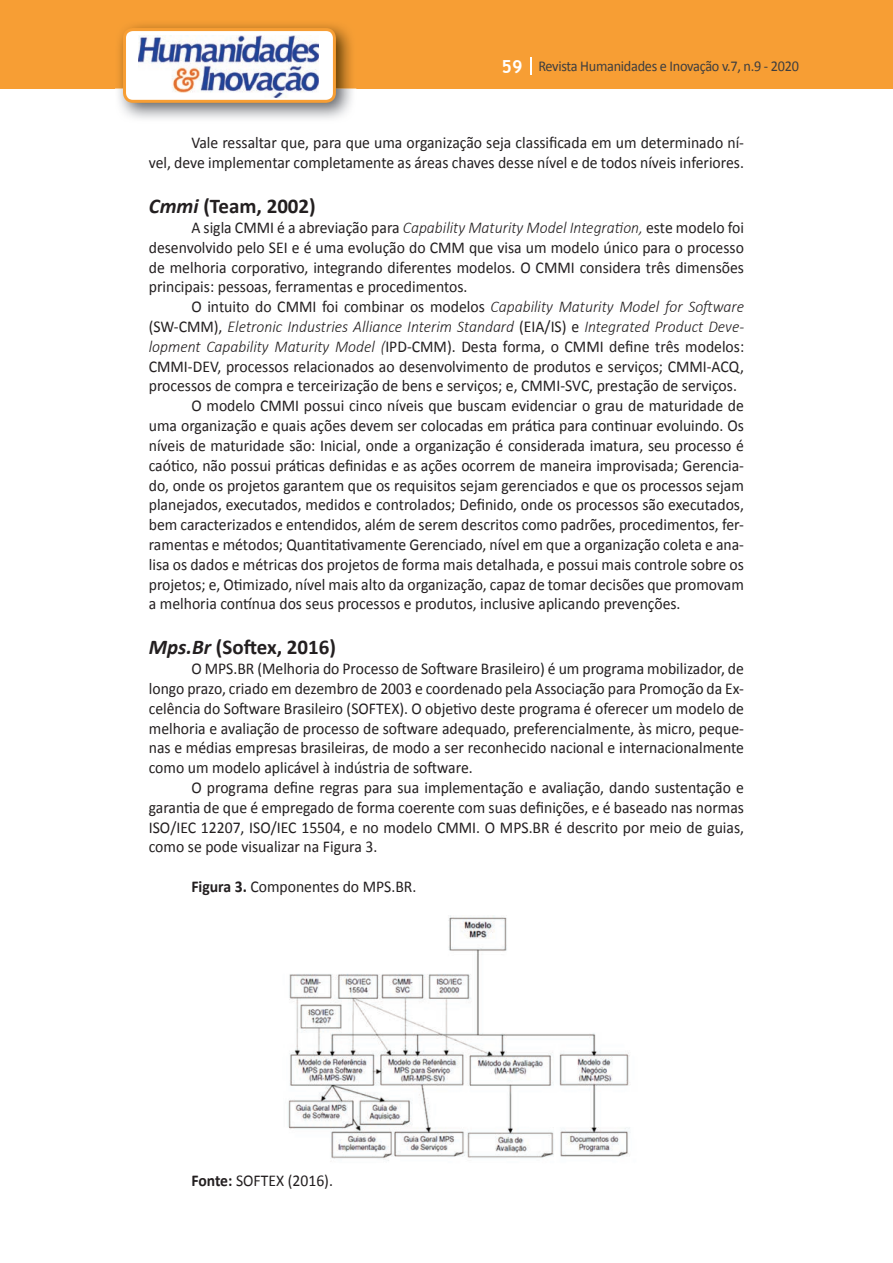
<style>
.page{position:relative;width:893px;height:1263px;background:#fff}
.page>*{position:absolute;margin:0;border:0;box-sizing:border-box;transform-origin:0 0}
.t1{font:700 21px "Calibri";color:#231f20}
.t2{font:16.5px/19.8px "Calibri";color:#231f20;text-align:justify;scale:.95 1}
.t3{font:italic 300 16.5px "Calibri";color:#231f20;scale:.95 1}
.t4{font:15px "Calibri";letter-spacing:-.02em;color:#3e3e3f;scale:.95 1}
.s1{font-family:"Trebuchet MS";font-weight:700;font-size:18px;color:#fff}
.s2{font-style:italic}
.s3{font-weight:300;font-style:italic}
.s4{font-weight:400;font-style:normal}
.s5{font-weight:700}
</style>
<div class="page">
<div style="left:0;top:0;width:893px;height:88px;background:#f79e34"></div>
<svg style="left:530px;top:57px;width:2px;height:18px"></svg>
<img style="left:115px;top:24px;width:241px;height:95px">
<svg style="left:123px;top:28px;width:213px;height:75px"></svg>
<img style="left:288px;top:915px;width:342px;height:246px">
<p class="t4" style="left:501px;top:57px;width:315px"><span class="s1">59</span> Revista Humanidades e Inovação v.7, n.9 - 2020</p>
<p class="t2" style="left:149px;top:133px;width:628px;text-align:right">Vale ressaltar que, para que uma organização seja classificada em um determinado ní-<br>vel, deve implementar completamente as áreas chaves desse nível e de todos níveis inferiores.</p>
<p class="t1" style="left:149px;top:193px;width:168px"><span class="s2">Cmmi</span> (Team, 2002)</p>
<p class="t2" style="left:149px;top:218px;width:628px;text-indent:43px">A sigla CMMI é a abreviação para <span class="s3">Capability Maturity Model Integration,</span> este modelo foi desenvolvido pelo SEI e é uma evolução do CMM que visa um modelo único para o processo de melhoria corporativo, integrando diferentes modelos. O CMMI considera três dimensões principais: pessoas, ferramentas e procedimentos.</p>
<p class="t2" style="left:191px;top:297px;width:583px">O intuito do CMMI foi combinar os modelos <span class="s3">Capability Maturity Model for Software</span></p>
<p class="t3" style="left:149px;top:316px;width:628px"><span class="s4">(SW-CMM),</span> Eletronic Industries Alliance Interim Standard <span class="s4">(EIA/IS) e</span> Integrated Product Deve-</p>
<p class="t2" style="left:149px;top:337px;width:628px"><span class="s3">lopment Capability Maturity Model (</span>IPD-CMM). Desta forma, o CMMI define três modelos:</p>
<p class="t2" style="left:149px;top:356px;width:628px">CMMI-DEV, processos relacionados ao desenvolvimento de produtos e serviços; CMMI-ACQ,</p>
<p class="t2" style="left:149px;top:376px;width:621px">processos de compra e terceirização de bens e serviços; e, CMMI-SVC, prestação de serviços.</p>
<p class="t2" style="left:191px;top:396px;width:583px">O modelo CMMI possui cinco níveis que buscam evidenciar o grau de maturidade de</p>
<p class="t2" style="left:149px;top:416px;width:628px">uma organização e quais ações devem ser colocadas em prática para continuar evoluindo. Os</p>
<p class="t2" style="left:149px;top:436px;width:628px">níveis de maturidade são: Inicial, onde a organização é considerada imatura, seu processo é</p>
<p class="t2" style="left:149px;top:455px;width:628px">caótico, não possui práticas definidas e as ações ocorrem de maneira improvisada; Gerencia-</p>
<p class="t2" style="left:149px;top:475px;width:628px">do, onde os projetos garantem que os requisitos sejam gerenciados e que os processos sejam</p>
<p class="t2" style="left:149px;top:495px;width:628px">planejados, executados, medidos e controlados; Definido, onde os processos são executados,</p>
<p class="t2" style="left:149px;top:515px;width:628px">bem caracterizados e entendidos, além de serem descritos como padrões, procedimentos, fer-</p>
<p class="t2" style="left:149px;top:535px;width:628px">ramentas e métodos; Quantitativamente Gerenciado, nível em que a organização coleta e ana-</p>
<p class="t2" style="left:149px;top:554px;width:628px">lisa os dados e métricas dos projetos de forma mais detalhada, e possui mais controle sobre os</p>
<p class="t2" style="left:149px;top:574px;width:628px">projetos; e, Otimizado, nível mais alto da organização, capaz de tomar decisões que promovam</p>
<p class="t2" style="left:149px;top:594px;width:561px">a melhoria contínua dos seus processos e produtos, inclusive aplicando prevenções.</p>
<p class="t1" style="left:149px;top:634px;width:189px"><span class="s2">Mps.Br</span> (Softex, 2016)</p>
<p class="t2" style="left:149px;top:659px;width:628px;text-indent:43px">O MPS.BR (Melhoria do Processo de Software Brasileiro) é um programa mobilizador, de longo prazo, criado em dezembro de 2003 e coordenado pela Associação para Promoção da Ex&shy;celência do Software Brasileiro (SOFTEX). O objetivo deste programa é oferecer um modelo de melhoria e avaliação de processo de software adequado, preferencialmente, às micro, peque&shy;nas e médias empresas brasileiras, de modo a ser reconhecido nacional e internacionalmente como um modelo aplicável à indústria de software.</p>
<p class="t2" style="left:149px;top:778px;width:628px;text-indent:43px">O programa define regras para sua implementação e avaliação, dando sustentação e garantia de que é empregado de forma coerente com suas definições, e é baseado nas normas ISO/IEC 12207, ISO/IEC 15504, e no modelo CMMI. O MPS.BR é descrito por meio de guias, como se pode visualizar na Figura 3.</p>
<p class="t2" style="left:191px;top:877px;width:238px"><span class="s5">Figura 3.</span> Componentes do MPS.BR.</p>
<p class="t2" style="left:191px;top:1171px;width:151px"><span class="s5">Fonte:</span> SOFTEX (2016).</p>
</div>
